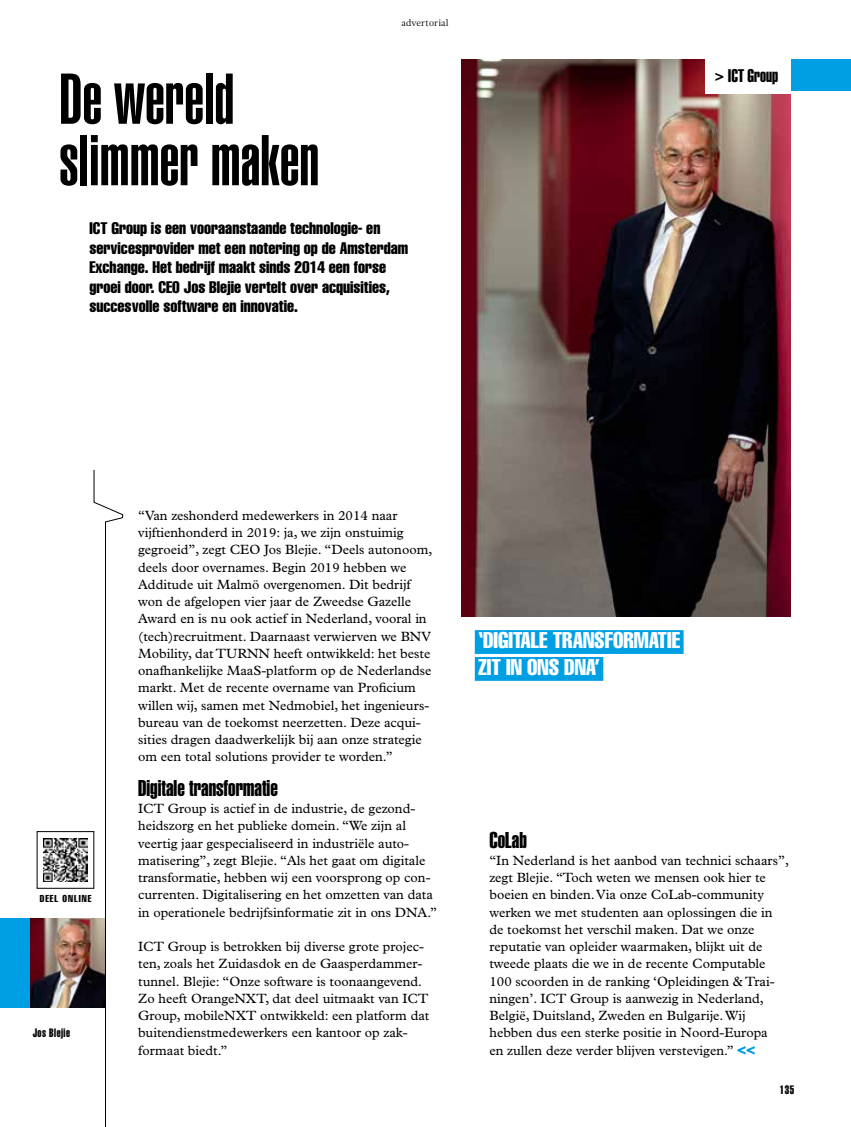
<style>
.page{position:relative;width:851px;height:1127px;background:#fff}
.page>*{position:absolute;margin:0;border:0;box-sizing:border-box;transform-origin:0 0}
.t1{font:900 extra-condensed 70.5px/61.5px "Helvetica";color:#000}
.t2{font:22.5px "Helvetica Extra Compressed";color:#000}
.t3{font:extra-condensed 22.35px/26.8px "Helvetica";color:#fff}
.t4{font:18px "Helvetica Extra Compressed";color:#000}
.t5{font:extra-condensed 16.5px/19.5px "Helvetica";color:#000}
.t6{font:13.5px/17.2px "Plantin Std";color:#000}
.t7{font:12px "Helvetica Extra Compressed";letter-spacing:.04em;color:#000}
.t8{font:extra-condensed 9.9px "Helvetica";letter-spacing:.1em;color:#000}
.t9{font:9px "Leitura News Roman 1";letter-spacing:.02em;color:#000}
.s1{color:#009fe3}
</style>
<div class="page">
<div style="left:475px;top:60px;width:375px;height:31px;background:#009fe3"></div>
<img style="left:461px;top:60px;width:329px;height:556px">
<img style="left:30px;top:918px;width:63px;height:90px">
<div style="left:0;top:918px;width:30px;height:90px;background:#009fe3"></div>
<div style="left:705px;top:51px;width:85px;height:43px;background:#fff"></div>
<img style="left:44px;top:838px;width:43px;height:43px">
<hr style="left:94px;top:470px;width:1px;height:32px;background:#000">
<svg style="left:93px;top:501px;width:30px;height:626px"></svg>
<div style="left:474px;top:630px;width:209px;height:24px;background:#009fe3"></div>
<div style="left:474px;top:657px;width:129px;height:24px;background:#009fe3"></div>
<h1 class="t1" style="left:59px;top:69px;width:261px">De wereld slimmer maken</h1>
<p class="t9" style="left:401px;top:18px;width:49px">advertorial</p>
<p class="t5" style="left:89px;top:218px;width:320px">ICT Group is een vooraanstaande technologie- en servicesprovider met een notering op de Amsterdam Exchange. Het bedrijf maakt sinds 2014 een forse groei door. CEO Jos Blejie vertelt over acquisities, succesvolle software en innovatie.</p>
<h3 class="t4" style="left:714px;top:65px;width:65px">&gt; ICT Group</h3>
<p class="t8" style="left:40px;top:892px;width:53px">DEEL ONLINE</p>
<p class="t7" style="left:33px;top:1026px;width:39px">Jos Blejie</p>
<p class="t6" style="left:138px;top:507px;width:295px">“Van zeshonderd medewerkers in 2014 naar vijftienhonderd in 2019: ja, we zijn onstuimig gegroeid”, zegt CEO Jos Blejie. “Deels autonoom, deels door overnames. Begin 2019 hebben we Additude uit Malmö overgenomen. Dit bedrijf won de afgelopen vier jaar de Zweedse Gazelle Award en is nu ook actief in Nederland, vooral in (tech)recruitment. Daarnaast verwierven we BNV Mobility, dat TURNN heeft ontwikkeld: het beste onafhankelijke MaaS-platform op de Nederlandse markt. Met de recente overname van Proficium willen wij, samen met Nedmobiel, het ingenieurs&shy;bureau van de toekomst neerzetten. Deze acqui&shy;sities dragen daadwerkelijk bij aan onze strategie om een total solutions provider te worden.”</p>
<h2 class="t2" style="left:138px;top:774px;width:141px">Digitale transformatie</h2>
<p class="t6" style="left:138px;top:800px;width:300px">ICT Group is actief in de industrie, de gezond&shy;heidszorg en het publieke domein. “We zijn al veertig jaar gespecialiseerd in industriële auto&shy;matisering”, zegt Blejie. “Als het gaat om digitale transformatie, hebben wij een voorsprong op con&shy;currenten. Digitalisering en het omzetten van data in operationele bedrijfsinformatie zit in ons DNA.”</p>
<p class="t6" style="left:138px;top:938px;width:292px">ICT Group is betrokken bij diverse grote projec&shy;ten, zoals het Zuidasdok en de Gaasperdammer&shy;tunnel. Blejie: “Onze software is toonaangevend.<br>Zo heeft OrangeNXT, dat deel uitmaakt van ICT Group, mobileNXT ontwikkeld: een platform dat buitendienstmedewerkers een kantoor op zak&shy;formaat biedt.”</p>
<h3 class="t3" style="left:478px;top:627px;width:203px">‘DIGITALE TRANSFORMATIE<br>ZIT IN ONS DNA’</h3>
<h2 class="t2" style="left:489px;top:826px;width:39px">CoLab</h2>
<p class="t6" style="left:489px;top:852px;width:301px">“In Nederland is het aanbod van technici schaars”, zegt Blejie. “Toch weten we mensen ook hier te boeien en binden. Via onze CoLab-community werken we met studenten aan oplossingen die in de toekomst het verschil maken. Dat we onze reputatie van opleider waarmaken, blijkt uit de tweede plaats die we in de recente Computable 100 scoorden in de ranking ‘Opleidingen &amp; Trai&shy;ningen’. ICT Group is aanwezig in Nederland, België, Duitsland, Zweden en Bulgarije. Wij hebben dus een sterke positie in Noord-Europa<br>en zullen deze verder blijven verstevigen.” <span class="s1">&lt;&lt;</span></p>
<p class="t7" style="left:779px;top:1082px;width:16px">135</p>
</div>
